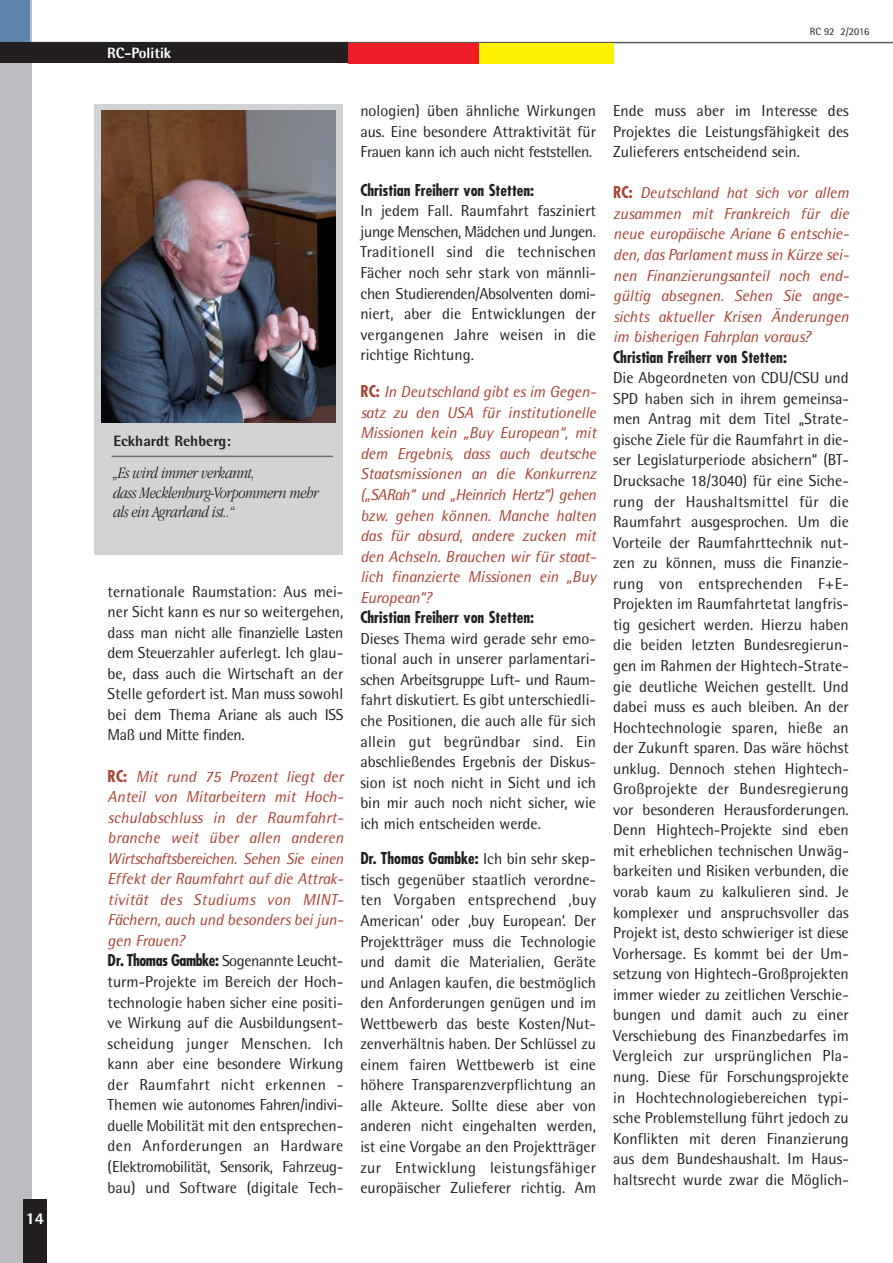
<style>
.page{position:relative;width:893px;height:1263px;background:#fff}
.page>*{position:absolute;margin:0;border:0;box-sizing:border-box;transform-origin:0 0}
.t1{font:italic 300 16.5px/19.8px "Apple Garamond";letter-spacing:-.02em;color:#231f20}
.t2{font:800 16.5px "AT Rotis Semi Sans";color:#fff}
.t3{font:15.9px/20.5px "AT Rotis Semi Sans";color:#231f20;text-align:justify}
.t4{font:italic 15.9px/20.5px "AT Rotis Semi Sans";color:#a74232;text-align:justify}
.t5{font:700 condensed 15.9px "Futura";color:#231f20}
.t6{font:800 15px "AT Rotis Semi Sans";color:#231f20}
.t7{font:800 15px "AT Rotis Semi Sans";color:#fff}
.t8{font:10.5px "AT Rotis Semi Sans";color:#231f20}
.s1{font-family:"Futura";font-weight:700;font-stretch:condensed;color:#a74232}
.s2{font-style:italic;color:#a74232}
.s3{font-family:"Futura";font-weight:700;font-stretch:condensed}
.s4{font-family:"Futura";font-weight:700;font-style:normal;font-stretch:condensed}
.s5{font-family:"AT Rotis Semi Sans";font-weight:400;font-stretch:normal}
</style>
<div class="page">
<div style="left:0;top:0;width:32px;height:1263px;background:#bbbdc0"></div>
<hr style="left:1px;top:42px;width:891px;height:1px;background:#58595b">
<div style="left:23px;top:1199px;width:24px;height:64px;background:#231f20"></div>
<div style="left:0;top:0;width:30px;height:53px;background:#5d84ad"></div>
<div style="left:0;top:42px;width:349px;height:21px;background:#231f20"></div>
<div style="left:348px;top:43px;width:135px;height:21px;background:#ed1e25"></div>
<div style="left:479px;top:43px;width:134px;height:21px;background:#fff200"></div>
<div style="left:94px;top:104px;width:249px;height:450px;background:#d1d3d4"></div>
<hr style="left:112px;top:456px;width:221px;height:1px;background:#6d6e70">
<img style="left:101px;top:111px;width:235px;height:311px">
<p class="t2" style="left:26px;top:1213px;width:20px">14</p>
<p class="t7" style="left:107px;top:48px;width:66px">RC-Politik</p>
<p class="t8" style="left:810px;top:28px;width:61px">RC 92 2/2016</p>
<p class="t6" style="left:113px;top:435px;width:119px">Eckhardt Rehberg:</p>
<p class="t1" style="left:113px;top:464px;width:207px">„Es wird immer verkannt,<br>dass Meck lenburg-Vorpommern mehr als ein Agrarland ist..“</p>
<p class="t3" style="left:108px;top:583px;width:237px">ter na tionale Raumstation: Aus mei&shy;ner Sicht kann es nur so weitergehen, dass man nicht alle finanzielle Lasten dem Steuer zahler auferlegt. Ich glau&shy;be, dass auch die Wirtschaft an der Stelle gefordert ist. Man muss sowohl bei dem Thema Ariane als auch ISS Maß und Mitte finden.</p>
<p class="t3" style="left:108px;top:767px;width:237px;text-align:left"><span class="s1">RC:</span> <span class="s2">Mit rund 75 Prozent liegt der Anteil von Mitarbeitern mit Hoch - schulab schluss in der Raumfahrt - branche weit über allen anderen Wirt schaftsbe reichen. Sehen Sie einen Effekt der Raumfahrt auf die Attrak - tivität des Studiums von MINT-Fächern, auch und besonders bei jun&shy;gen Frauen?<br></span><span class="s3">Dr. Thomas Gambke:</span> Sogenannte Leucht - turm-Projekte im Bereich der Hoch - tech nologie haben sicher eine positi&shy;ve Wirkung auf die Ausbildungsent - scheidung junger Menschen. Ich kann aber eine besondere Wirkung der Raumfahrt nicht erkennen - Themen wie autonomes Fahren/indivi&shy;duelle Mo bilität mit den entsprechen&shy;den Anfor derungen an Hardware (Elektro mo bilität, Sensorik, Fahrzeug - bau) und Software (digitale Tech -</p>
<p class="t3" style="left:360px;top:102px;width:237px">nologien) üben ähnliche Wirkungen aus. Eine besondere Attraktivität für Frauen kann ich auch nicht feststellen.</p>
<p class="t5" style="left:360px;top:183px;width:175px">Christian Freiherr von Stetten:</p>
<p class="t3" style="left:360px;top:202px;width:237px">In jedem Fall. Raumfahrt fasziniert junge Menschen, Mädchen und Jungen.<br>Traditionell sind die technischen Fächer noch sehr stark von männli&shy;chen Stu dierenden/Absolventen domi - niert, aber die Entwicklungen der ver gangenen Jahre weisen in die richtige Richtung.</p>
<p class="t4" style="left:360px;top:383px;width:237px"><span class="s4">RC:</span> In Deutschland gibt es im Gegen - satz zu den USA für institutionelle Missionen kein „Buy European“, mit dem Ergebnis, dass auch deutsche Staatsmissionen an die Konkurrenz („SARah“ und „Heinrich Hertz“) gehen bzw. gehen können. Manche halten das für absurd, andere zucken mit den Achseln. Brauchen wir für staat&shy;lich finanzierte Missionen ein „Buy Euro pean“?</p>
<p class="t5" style="left:360px;top:610px;width:175px">Christian Freiherr von Stetten:</p>
<p class="t3" style="left:360px;top:630px;width:237px">Dieses Thema wird gerade sehr emo&shy;tional auch in unserer parlamentari&shy;schen Arbeitsgruppe Luft- und Raum - fahrt diskutiert. Es gibt unterschiedli&shy;che Positionen, die auch alle für sich allein gut begründbar sind. Ein abschließendes Ergebnis der Diskus - sion ist noch nicht in Sicht und ich bin mir auch noch nicht sicher, wie ich mich entscheiden werde.</p>
<p class="t5" style="left:360px;top:852px;width:237px">Dr. Thomas Gambke: <span class="s5">Ich bin sehr skep-</span></p>
<p class="t3" style="left:360px;top:871px;width:237px">tisch gegenüber staatlich verordne&shy;ten Vorgaben entsprechend ‚buy American‘ oder ‚buy European‘. Der Projektträger muss die Technologie und damit die Materialien, Geräte und Anlagen kaufen, die bestmöglich den Anforde run gen genügen und im Wettbewerb das beste Kosten/Nut - zen verhältnis haben. Der Schlüssel zu einem fairen Wettbe werb ist eine höhere Transparenz verpflichtung an alle Akteure. Sollte diese aber von anderen nicht eingehalten werden, ist eine Vorgabe an den Projektträger zur Entwicklung leistungsfähiger europäischer Zulieferer richtig. Am</p>
<p class="t3" style="left:613px;top:102px;width:237px">Ende muss aber im Interesse des Projektes die Leistungsfähigkeit des Zulieferers entscheidend sein.</p>
<p class="t4" style="left:613px;top:184px;width:237px"><span class="s4">RC:</span> Deutschland hat sich vor allem zusammen mit Frankreich für die neue europäische Ariane 6 entschie&shy;den, das Parlament muss in Kürze sei&shy;nen Finanzierungsanteil noch end&shy;gültig absegnen. Sehen Sie ange&shy;sichts aktueller Krisen Änderungen im bisherigen Fahrplan voraus?</p>
<p class="t5" style="left:613px;top:350px;width:175px">Christian Freiherr von Stetten:</p>
<p class="t3" style="left:613px;top:369px;width:237px">Die Abgeordneten von CDU/CSU und SPD haben sich in ihrem gemeinsa&shy;men Antrag mit dem Titel „Strate - gische Ziele für die Raumfahrt in die&shy;ser Legislaturperiode absichern“ (BT-Drucksache 18/3040) für eine Siche - rung der Haushaltsmittel für die Raumfahrt ausgesprochen. Um die Vorteile der Raumfahrttechnik nut&shy;zen zu können, muss die Finanzie - rung von entsprechenden F+E-Projekten im Raumfahrtetat langfris&shy;tig gesichert werden. Hierzu haben die beiden letzten Bundesregie run - gen im Rahmen der Hightech-Stra te - gie deutliche Weichen gestellt. Und dabei muss es auch bleiben. An der Hochtechnologie sparen, hieße an der Zukunft sparen. Das wäre höchst unklug. Dennoch stehen Hightech-Großprojekte der Bundesregierung vor besonderen Herausforderungen.<br>Denn Hightech-Projekte sind eben mit erheblichen technischen Unwäg - barkeiten und Risiken verbunden, die vorab kaum zu kalkulieren sind. Je komplexer und anspruchsvoller das Projekt ist, desto schwieriger ist diese Vorhersage. Es kommt bei der Um - setzung von Hightech-Großprojekten immer wieder zu zeitlichen Verschie - bungen und damit auch zu einer Verschiebung des Finanzbedarfes im Vergleich zur ursprünglichen Pla - nung. Diese für Forschungsprojekte in Hochtechnologiebereichen typi&shy;sche Problemstellung führt jedoch zu Konflikten mit deren Finanzierung aus dem Bundeshaushalt. Im Haus - haltsrecht wurde zwar die Möglich -</p>
</div>
